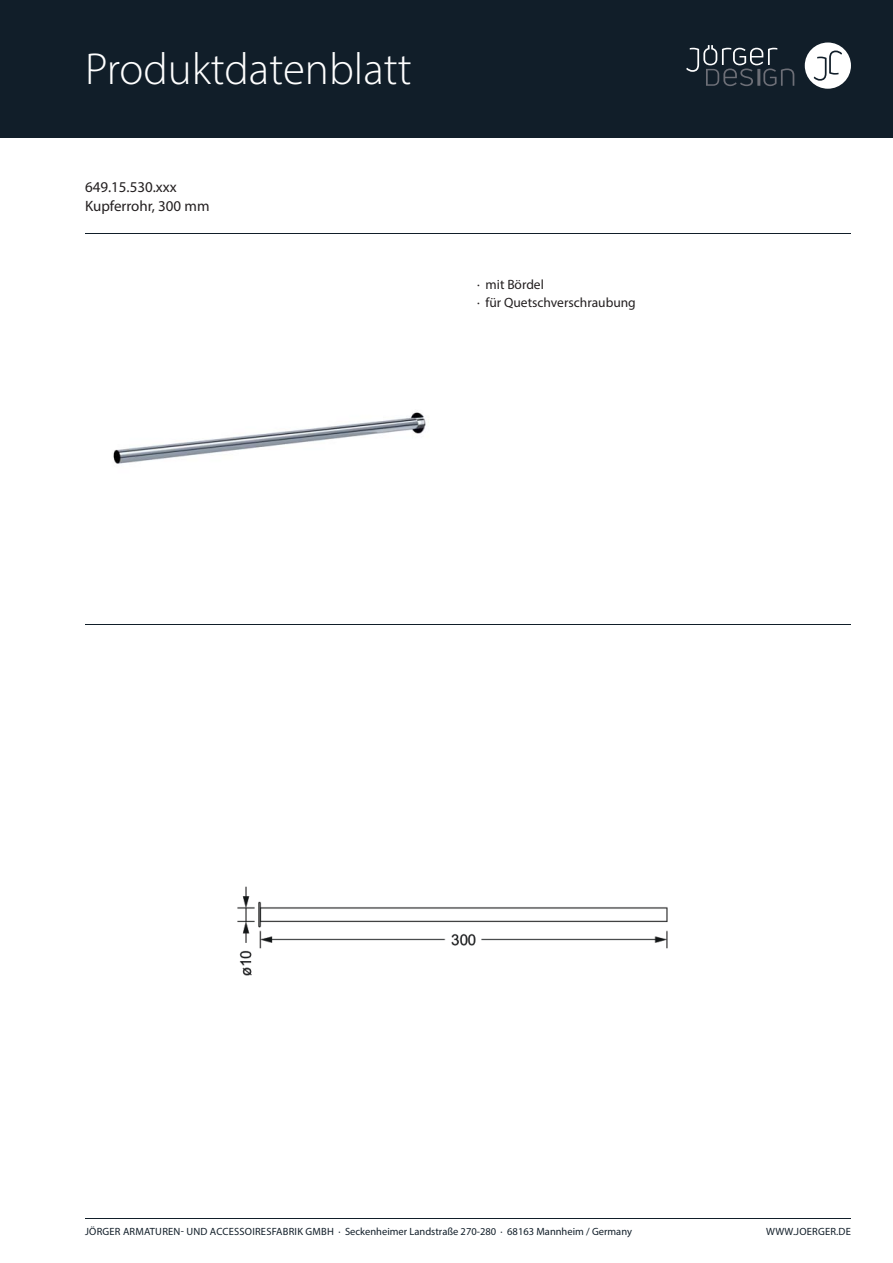
<style>
.page{position:relative;width:893px;height:1263px;background:#fff}
.page>*{position:absolute;margin:0;border:0;box-sizing:border-box;transform-origin:0 0}
.t1{font:300 45px "Myriad Pro";color:#fff}
.t2{font:15px "Myriad Pro";color:#231f20}
.t3{font:13.5px/18px "Myriad Pro";color:#231f20}
.t4{font:10.5px "Myriad Pro";letter-spacing:.005em;color:#111e29}
</style>
<div class="page">
<div style="left:0;top:0;width:893px;height:138px;background:#111e29"></div>
<div style="left:805px;top:43px;width:46px;height:46px;background:#fff;border-radius:50%"></div>
<svg style="left:814px;top:51px;width:28px;height:30px"></svg>
<svg style="left:686px;top:45px;width:108px;height:41px"></svg>
<hr style="left:85px;top:1218px;width:766px;height:1px;background:#111e29">
<hr style="left:85px;top:233px;width:766px;height:1px;background:#111e29">
<hr style="left:85px;top:624px;width:766px;height:1px;background:#111e29">
<img style="left:113px;top:412px;width:313px;height:52px">
<img style="left:237px;top:886px;width:431px;height:90px">
<h1 class="t1" style="left:85px;top:52px;width:328px">Produktdatenblatt</h1>
<h2 class="t2" style="left:85px;top:181px;width:93px">649.15.530.xxx</h2>
<h2 class="t2" style="left:85px;top:200px;width:126px">Kupferrohr, 300 mm</h2>
<p class="t3" style="left:477px;top:277px;width:160px">· mit Bördel<br>· für Quetschverschraubung</p>
<p class="t4" style="left:85px;top:1228px;width:548px">JÖRGER ARMATUREN- UND ACCESSOIRESFABRIK GMBH · Seckenheimer Landstraße 270-280 · 68163 Mannheim / Germany</p>
<p class="t4" style="left:766px;top:1228px;width:86px">WWW.JOERGER.DE</p>
</div>
